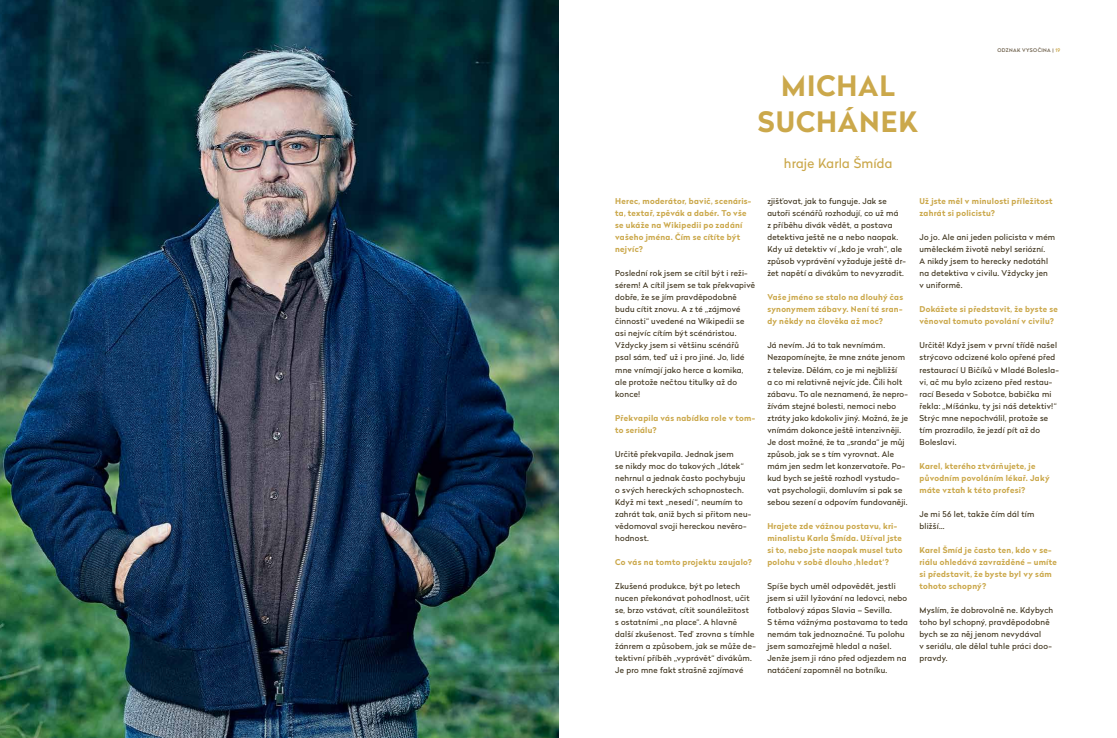
<style>
.page{position:relative;width:1117px;height:738px;background:#fff}
.page>*{position:absolute;margin:0;border:0;box-sizing:border-box;transform-origin:0 0}
.t1{font:700 28px/36px "Radikal";letter-spacing:.035em;color:#cba84b;text-align:center}
.t2{font:13px "Radikal";letter-spacing:.01em;color:#cba84b}
.t3{font:8px/12px "Radikal";letter-spacing:.025em;color:#3d321b}
.t4{font:700 8px/12px "Radikal";letter-spacing:.035em;color:#cba84b}
.t5{font:500 5px "Radikal";letter-spacing:.07em;color:#6d5f4a}
.s1{color:#cba84b}
</style>
<div class="page">
<img style="left:0;top:0;width:558px;height:737px">
<h1 class="t1" style="left:758px;top:67px;width:162px">MICHAL<br>SUCHÁNEK</h1>
<h2 class="t2" style="left:784px;top:154px;width:110px">hraje Karla Šmída</h2>
<p class="t5" style="left:997px;top:47px;width:64px">ODZNAK VYSOČINA | <span class="s1">19</span></p>
<p class="t4" style="left:615px;top:195px;width:138px">Herec, moderátor, bavič, scenáris&shy;ta, textař, zpěvák a dabér. To vše se ukáže na Wikipedii po zadání vašeho jména. Čím se cítíte být nejvíc?</p>
<p class="t3" style="left:615px;top:267px;width:141px">Poslední rok jsem se cítil být i reži‑ sérem! A cítil jsem se tak překvapivě dobře, že se jím pravděpodobně budu cítit znovu. A z té „zájmové činnosti“ uvedené na Wikipedii se asi nejvíc cítím být scénáristou.<br>Vždycky jsem si většinu scénářů psal sám, teď už i pro jiné. Jo, lidé mne vnímají jako herce a komika, ale protože nečtou titulky až do konce!</p>
<p class="t4" style="left:615px;top:411px;width:142px">Překvapila vás nabídka role v tom&shy;to seriálu?</p>
<p class="t3" style="left:615px;top:447px;width:138px">Určitě překvapila. Jednak jsem<br>se nikdy moc do takových „látek“ nehrnul a jednak často pochybuju o svých hereckých schopnostech.<br>Když mi text „nesedí“, neumím to zahrát tak, aniž bych si přitom neu‑ vědomoval svoji hereckou nevěro‑ hodnost.</p>
<p class="t4" style="left:615px;top:555px;width:138px">Co vás na tomto projektu zaujalo?</p>
<p class="t3" style="left:615px;top:579px;width:142px">Zkušená produkce, být po letech nucen překonávat pohodlnost, učit se, brzo vstávat, cítit sounáležitost<br>s ostatními „na place“. A hlavně další zkušenost. Teď zrovna s tímhle žánrem a způsobem, jak se může de‑ tektivní příběh „vyprávět“ divákům.<br>Je pro mne fakt strašně zajímavé</p>
<p class="t3" style="left:767px;top:195px;width:140px">zjišťovat, jak to funguje. Jak se autoři scénářů rozhodují, co už má<br>z příběhu divák vědět, a postava detektiva ještě ne a nebo naopak.<br>Kdy už detektiv ví „kdo je vrah“, ale způsob vyprávění vyžaduje ještě dr‑ žet napětí a divákům to nevyzradit.</p>
<p class="t4" style="left:767px;top:291px;width:137px;text-align:justify">Vaše jméno se stalo na dlouhý čas synonymem zábavy. Není té sran&shy;dy někdy na člověka až moc?</p>
<p class="t3" style="left:767px;top:339px;width:142px">Já nevím. Já to tak nevnímám.<br>Nezapomínejte, že mne znáte jenom z televize. Dělám, co je mi nejbližší<br>a co mi relativně nejvíc jde. Čili holt zábavu. To ale neznamená, že nepro‑ žívám stejné bolesti, nemoci nebo ztráty jako kdokoliv jiný. Možná, že je vnímám dokonce ještě intenzivněji.<br>Je dost možné, že ta „sranda“ je můj způsob, jak se s tím vyrovnat. Ale mám jen sedm let konzervatoře. Po‑ kud bych se ještě rozhodl vystudo‑ vat psychologii, domluvím si pak se sebou sezení a odpovím fundovaněji.</p>
<p class="t4" style="left:767px;top:519px;width:137px">Hrajete zde vážnou postavu, kri&shy;minalistu Karla Šmída. Užíval jste si to, nebo jste naopak musel tuto polohu v sobě dlouho ‚hledat‘?</p>
<p class="t3" style="left:767px;top:579px;width:142px">Spíše bych uměl odpovědět, jestli jsem si užil lyžování na ledovci, nebo fotbalový zápas Slavia – Sevilla.<br>S těma vážnýma postavama to teda nemám tak jednoznačné. Tu polohu jsem samozřejmě hledal a našel.<br>Jenže jsem ji ráno před odjezdem na natáčení zapomněl na botníku.</p>
<p class="t4" style="left:919px;top:195px;width:135px">Už jste měl v minulosti příležitost zahrát si policistu?</p>
<p class="t3" style="left:919px;top:231px;width:137px">Jo jo. Ale ani jeden policista v mém uměleckém životě nebyl seriózní.<br>A nikdy jsem to herecky nedotáhl na detektiva v civilu. Vždycky jen<br>v uniformě.</p>
<p class="t4" style="left:919px;top:303px;width:140px">Dokážete si představit, že byste se věnoval tomuto povolání v civilu?</p>
<p class="t3" style="left:919px;top:339px;width:141px">Určitě! Když jsem v první třídě našel strýcovo odcizené kolo opřené před restaurací U Bičíků v Mladé Bolesla‑ vi, ač mu bylo zcizeno před restau‑ rací Beseda v Sobotce, babička mi řekla: „Míšánku, ty jsi náš detektiv!“<br>Strýc mne nepochválil, protože se tím prozradilo, že jezdí pít až do<br>Boleslavi.</p>
<p class="t4" style="left:919px;top:459px;width:132px">Karel, kterého ztvárňujete, je původním povoláním lékař. Jaký máte vztah k této profesi?</p>
<p class="t3" style="left:919px;top:507px;width:116px">Je mi 56 let, takže čím dál tím bližší…</p>
<p class="t4" style="left:919px;top:543px;width:139px">Karel Šmíd je často ten, kdo v se&shy;riálu ohledává zavražděné – umíte si představit, že byste byl vy sám tohoto schopný?</p>
<p class="t3" style="left:919px;top:603px;width:135px">Myslím, že dobrovolně ne. Kdybych toho byl schopný, pravděpodobně bych se za něj jenom nevydával<br>v seriálu, ale dělal tuhle práci doo‑ pravdy.</p>
</div>
